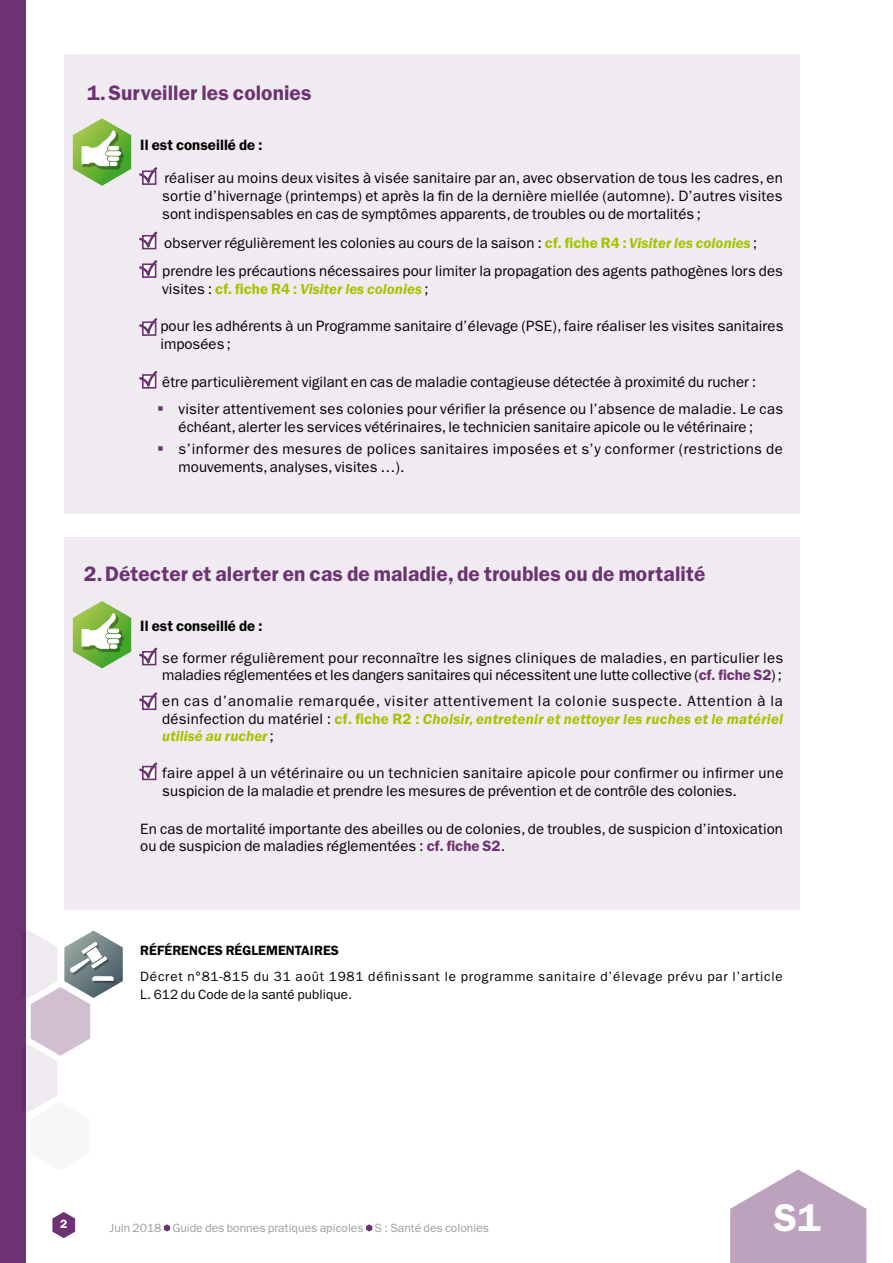
<style>
.page{position:relative;width:893px;height:1263px;background:#fff}
.page>*{position:absolute;margin:0;border:0;box-sizing:border-box;transform-origin:0 0}
.t1{font:600 38.85px "ITC Franklin Gothic Std";color:#fff}
.t2{font:600 21px "ITC Franklin Gothic Std";letter-spacing:.005em;color:#6c3272}
.t3{font:15px/18px "ITC Franklin Gothic Std";letter-spacing:.005em;color:#000}
.t4{font:15px/18px "ITC Franklin Gothic Std";letter-spacing:.025em;color:#000}
.t5{font:15px/18px "ITC Franklin Gothic Std";letter-spacing:.03em;color:#000}
.t6{font:italic 600 15px "ITC Franklin Gothic Std";letter-spacing:.005em;color:#a4c400}
.t7{font:600 15px "ITC Franklin Gothic Std";letter-spacing:.005em;color:#000}
.t8{font:13.5px/18px "ITC Franklin Gothic Std";letter-spacing:.055em;color:#000}
.t9{font:600 13.5px "ITC Franklin Gothic Std";letter-spacing:.005em;color:#000}
.t10{font:12px "ITC Franklin Gothic Std";letter-spacing:.005em;color:#9c9e9f}
.t11{font:600 12px "ITC Franklin Gothic Std";color:#fff}
.s1{font-weight:600;color:#a4c400}
.s2{font-weight:600;font-style:italic;color:#a4c400}
.s3{font-weight:400;font-style:normal;color:#000}
.s4{font-style:normal}
.s5{color:#6c3272}
.s6{font-weight:600;color:#6c3272}
</style>
<div class="page">
<div style="left:64px;top:54px;width:735px;height:459px;background:#f0eaf1"></div>
<div style="left:64px;top:538px;width:735px;height:372px;background:#f0eaf1"></div>
<div style="left:0;top:0;width:26px;height:1263px;background:#6c3272"></div>
<svg style="left:730px;top:1169px;width:136px;height:94px"></svg>
<svg style="left:52px;top:1212px;width:23px;height:26px"></svg>
<svg style="left:164px;top:1224px;width:6px;height:7px"></svg>
<svg style="left:366px;top:1224px;width:6px;height:7px"></svg>
<svg style="left:139px;top:167px;width:19px;height:18px"></svg>
<svg style="left:139px;top:231px;width:19px;height:47px"></svg>
<svg style="left:139px;top:318px;width:19px;height:18px"></svg>
<svg style="left:139px;top:371px;width:19px;height:18px"></svg>
<svg style="left:139px;top:647px;width:19px;height:19px"></svg>
<svg style="left:139px;top:692px;width:19px;height:19px"></svg>
<svg style="left:139px;top:762px;width:19px;height:19px"></svg>
<svg style="left:73px;top:118px;width:58px;height:68px"></svg>
<div style="left:108px;top:157px;width:11px;height:4px;border:1px solid #fff;border-radius:2px"></div>
<svg style="left:73px;top:601px;width:58px;height:67px"></svg>
<div style="left:108px;top:639px;width:11px;height:4px;border:1px solid #fff;border-radius:2px"></div>
<svg style="left:26px;top:930px;width:97px;height:183px"></svg>
<h2 class="t2" style="left:87px;top:81px;width:226px">1.Surveiller les colonies</h2>
<p class="t7" style="left:140px;top:136px;width:124px">Il est conseillé de :</p>
<p class="t3" style="left:162px;top:169px;width:622px;text-align:justify">réaliser au moins deux visites à visée sanitaire par an, avec observation de tous les cadres, en sortie d’hivernage (printemps) et après la fin de la dernière miellée (automne). D’autres visites sont indispensables en cas de symptômes apparents, de troubles ou de mortalités;</p>
<p class="t3" style="left:162px;top:229px;width:622px;line-height:28.5px">observer régulièrement les colonies au cours de la saison : <span class="s1">cf. fiche R4 :</span> <span class="s2">Visiter les colonies</span> ; prendre les précautions nécessaires pour limiter la propagation des agents pathogènes lors des</p>
<p class="t6" style="left:162px;top:280px;width:268px"><span class="s3">visites :</span> <span class="s4">cf. fiche R4 :</span> Visiter les colonies <span class="s3">;</span></p>
<p class="t3" style="left:160px;top:317px;width:625px">pour les adhérents à un Programme sanitaire d’élevage (PSE), faire réaliser les visites sanitaires imposées ;</p>
<p class="t3" style="left:162px;top:373px;width:596px">être particulièrement vigilant en cas de maladie contagieuse détectée à proximité du rucher :</p>
<p class="t3" style="left:157px;top:400px;width:627px;text-align:center"><span class="s5">▪</span> visiter attentivement ses colonies pour vérifier la présence ou l’absence de maladie. Le cas échéant, alerter les services vétérinaires, le technicien sanitaire apicole ou le vétérinaire;</p>
<p class="t5" style="left:179px;top:440px;width:606px;text-indent:-21px"><span class="s5">▪</span> s’informer des mesures de polices sanitaires imposées et s’y conformer (restrictions de mouvements, analyses, visites …).</p>
<h2 class="t2" style="left:84px;top:561px;width:623px">2.Détecter et alerter en cas de maladie, de troubles ou de mortalité</h2>
<p class="t7" style="left:140px;top:617px;width:124px">Il est conseillé de :</p>
<p class="t3" style="left:162px;top:649px;width:623px;line-height:17.2px">se former régulièrement pour reconnaître les signes cliniques de maladies, en particulier les maladies réglementées et les dangers sanitaires qui nécessitent une lutte collective (<span class="s6">cf. fiche S2</span>);</p>
<p class="t3" style="left:162px;top:693px;width:622px;line-height:17.2px;text-align:justify">en cas d’anomalie remarquée, visiter attentivement la colonie suspecte. Attention à la désinfection du matériel : <span class="s1">cf. fiche R2 :</span> <span class="s2">Choisir, entretenir et nettoyer les ruches et le matériel utilisé au rucher</span>;</p>
<p class="t4" style="left:162px;top:764px;width:623px">faire appel à un vétérinaire ou un technicien sanitaire apicole pour confirmer ou infirmer une suspicion de la maladie et prendre les mesures de prévention et de contrôle des colonies.</p>
<p class="t3" style="left:140px;top:820px;width:644px;line-height:17.2px">En cas de mortalité importante des abeilles ou de colonies, de troubles, de suspicion d’intoxication ou de suspicion de maladies réglementées : <span class="s6">cf. fiche S2</span>.</p>
<p class="t9" style="left:140px;top:942px;width:200px">RÉFÉRENCES RÉGLEMENTAIRES</p>
<p class="t8" style="left:140px;top:968px;width:644px">Décret n°81-815 du 31 août 1981 définissant le programme sanitaire d’élevage prévu par l’article<br>L. 612 du Code de la santé publique.</p>
<p class="t11" style="left:60px;top:1217px;width:9px">2</p>
<p class="t10" style="left:109px;top:1220px;width:381px">Juin 2018 Guide des bonnes pratiques apicoles S : Santé des colonies</p>
<h1 class="t1" style="left:774px;top:1195px;width:48px">S1</h1>
</div>
